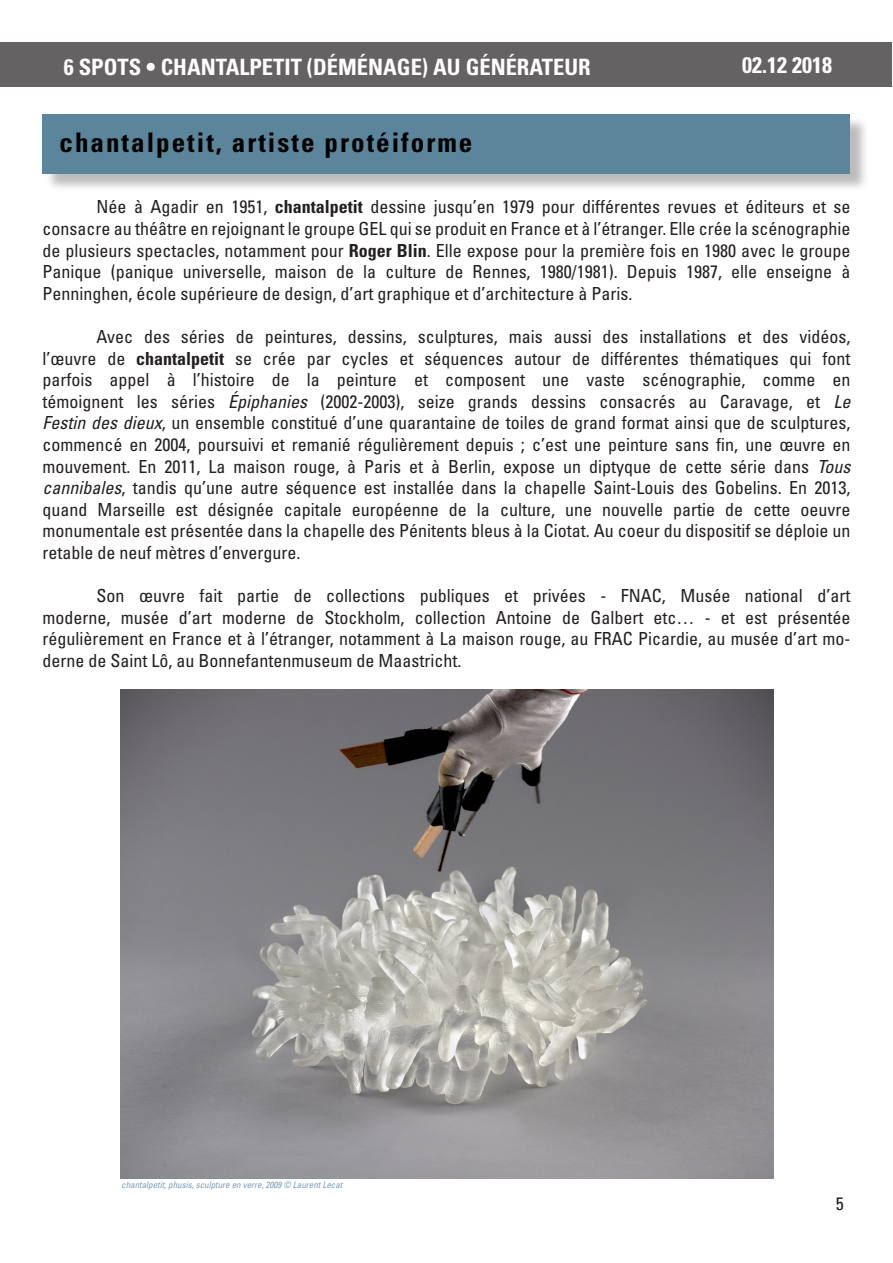
<style>
.page{position:relative;width:893px;height:1263px;background:#fff}
.page>*{position:absolute;margin:0;border:0;box-sizing:border-box;transform-origin:0 0}
.t1{font:700 condensed 27px "Univers";letter-spacing:.075em;color:#000}
.t2{font:700 condensed 22.5px "Univers";color:#fff}
.t3{font:condensed 18px/21.6px "Univers";color:#231f20;text-align:justify}
.t4{font:italic condensed 9px "Univers";color:#7a9db9}
.s1{font-weight:700}
.s2{font-style:italic}
</style>
<div class="page">
<div style="left:0;top:43px;width:892px;height:44px;background:#656263"></div>
<div style="left:45px;top:116px;width:824px;height:76px;background:#231f20;opacity:.3"></div>
<div style="left:43px;top:114px;width:807px;height:59px;background:#5b859b"></div>
<img style="left:121px;top:690px;width:653px;height:488px">
<p class="t2" style="left:64px;top:53px;width:528px">6 SPOTS • CHANTALPETIT (DÉMÉNAGE) AU GÉNÉRATEUR</p>
<p class="t2" style="left:742px;top:51px;width:91px">02.12 2018</p>
<p class="t1" style="left:60px;top:126px;width:414px">chantalpetit, artiste protéiforme</p>
<p class="t3" style="left:97px;top:196px;width:755px">Née à Agadir en 1951, <span class="s1">chantalpetit</span> dessine jusqu’en 1979 pour différentes revues et éditeurs et se</p>
<p class="t3" style="left:43px;top:217px;width:809px">consacre au théâtre en rejoignant le groupe GEL qui se produit en France et à l’étranger. Elle crée la scénographie de plusieurs spectacles, notamment pour <span class="s1">Roger Blin</span>. Elle expose pour la première fois en 1980 avec le groupe</p>
<p class="t3" style="left:43px;top:261px;width:809px">Panique (panique universelle, maison de la culture de Rennes, 1980/1981). Depuis 1987, elle enseigne à</p>
<p class="t3" style="left:43px;top:282px;width:591px">Penninghen, école supérieure de design, d’art graphique et d’architecture à Paris.</p>
<p class="t3" style="left:43px;top:325px;width:809px;text-align:right">Avec des séries de peintures, dessins, sculptures, mais aussi des installations et des vidéos, l’œuvre de <span class="s1">chantalpetit</span> se crée par cycles et séquences autour de différentes thématiques qui font</p>
<p class="t3" style="left:43px;top:369px;width:809px">parfois appel à l’histoire de la peinture et composent une vaste scénographie, comme en</p>
<p class="t3" style="left:43px;top:390px;width:809px">témoignent les séries <span class="s2">Épiphanies</span> (2002-2003), seize grands dessins consacrés au Caravage, et <span class="s2">Le</span></p>
<p class="t3" style="left:43px;top:412px;width:809px"><span class="s2">Festin des dieux</span>, un ensemble constitué d’une quarantaine de toiles de grand format ainsi que de sculptures,</p>
<p class="t3" style="left:43px;top:433px;width:809px">commencé en 2004, poursuivi et remanié régulièrement depuis ; c’est une peinture sans fin, une œuvre en mouvement. En 2011, La maison rouge, à Paris et à Berlin, expose un diptyque de cette série dans <span class="s2">Tous cannibales</span>, tandis qu’une autre séquence est installée dans la chapelle Saint-Louis des Gobelins. En 2013, quand Marseille est désignée capitale européenne de la culture, une nouvelle partie de cette oeuvre monumentale est présentée dans la chapelle des Pénitents bleus à la Ciotat. Au coeur du dispositif se déploie un retable de neuf mètres d’envergure.</p>
<p class="t3" style="left:43px;top:585px;width:809px;text-indent:54px">Son œuvre fait partie de collections publiques et privées - FNAC, Musée national d’art moderne, musée d’art moderne de Stockholm, collection Antoine de Galbert etc… - et est présentée régulièrement en France et à l’étranger, notamment à La maison rouge, au FRAC Picardie, au musée d’art mo&shy;derne de Saint Lô, au Bonnefantenmuseum de Maastricht.</p>
<p class="t4" style="left:121px;top:1179px;width:223px">chantalpetit, phusis, sculpture en verre, 2009 © Laurent Lecat</p>
<p class="t3" style="left:836px;top:1192px;width:9px">5</p>
</div>
